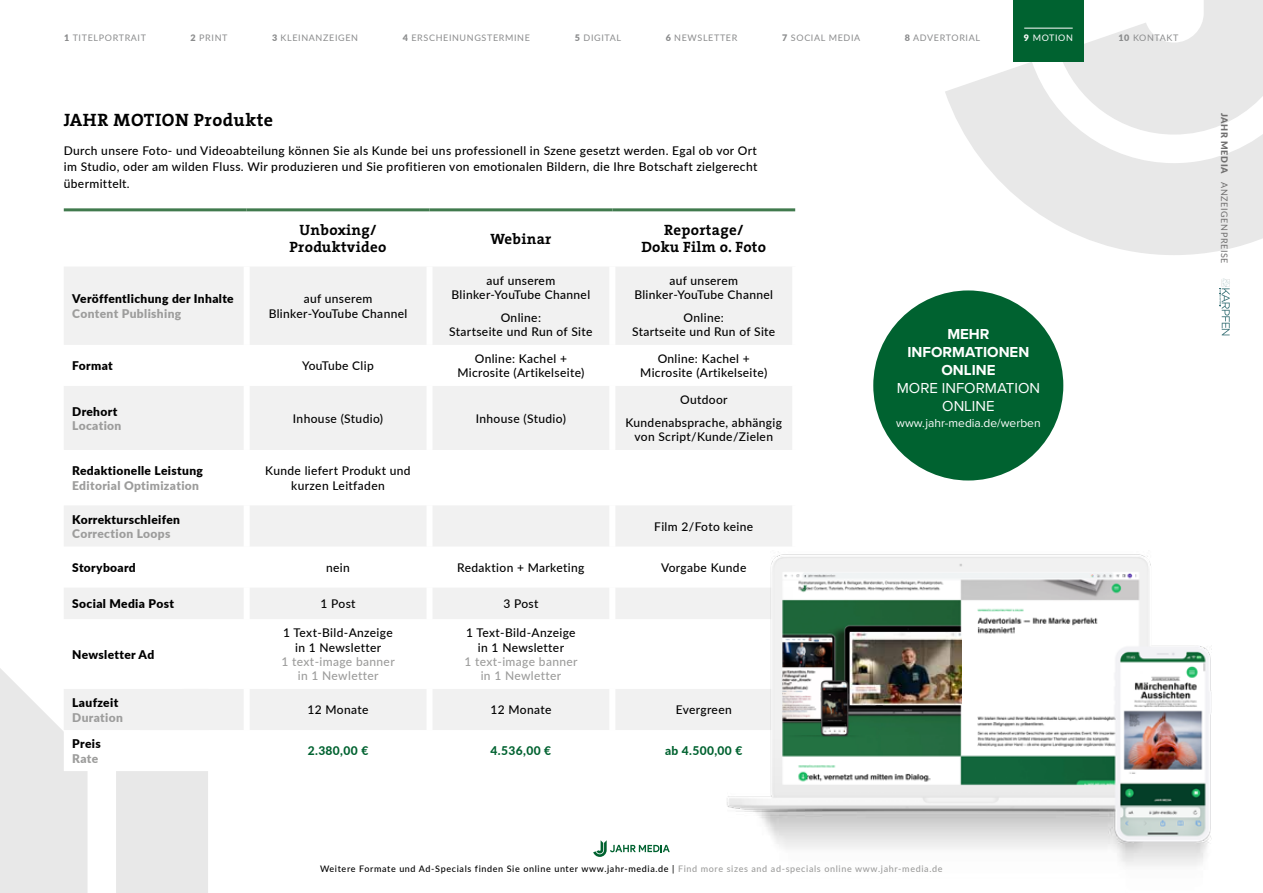
<style>
.page{position:relative;width:1263px;height:893px;background:#fff}
.page>*{position:absolute;margin:0;border:0;box-sizing:border-box;transform-origin:0 0}
.t1{font:700 18px "The Serif";letter-spacing:.03em;color:#000}
.t2{font:700 15px/17.4px "The Serif";letter-spacing:.02em;color:#000;text-align:center}
.t3{font:700 15px/18px "Proxima Nova";color:#fff;text-align:center}
.t4{font:15px/18px "Proxima Nova";color:#fff;text-align:center}
.t5{font:500 12px/14.4px "Lato";letter-spacing:.03em;color:#000;text-align:center}
.t6{font:900 12px "Lato";letter-spacing:.03em;color:#000}
.t7{font:900 12px "Lato";letter-spacing:.03em;color:#9d9d9c}
.t8{font:500 12px/14.4px "Lato";letter-spacing:.03em;color:#9d9d9c;text-align:center}
.t9{font:800 12px "Lato";letter-spacing:.03em;color:#006230}
.t10{font:12px "Proxima Nova";color:#fff}
.t11{font:500 9px "Lato";letter-spacing:.07em;color:#000}
.t12{font:9px "Lato";letter-spacing:.07em;color:#8b8c8d}
.t13{font:9px "Lato";letter-spacing:.07em;color:#706f6f}
.t14{font:9px "Lato";letter-spacing:.07em;color:#fff}
.s1{font-weight:900}
.s2{color:#9d9d9c}
</style>
<div class="page">
<svg style="left:945px;top:0;width:318px;height:255px;fill:#e8e8e8"></svg>
<svg style="left:0;top:668px;width:208px;height:225px;fill:#e8e8e8"></svg>
<svg style="left:1219px;top:278px;width:11px;height:57px"></svg>
<svg style="left:593px;top:840px;width:77px;height:17px"></svg>
<div style="left:1013px;top:0;width:71px;height:62px;background:#006230"></div>
<hr style="left:1024px;top:28px;width:49px;height:1px;background:#fff">
<svg style="left:64px;top:211px;width:731px;height:560px"></svg>
<svg style="left:64px;top:267px;width:728px;height:463px;fill:#f1f1f1"></svg>
<hr style="left:64px;top:208px;width:183px;height:3px;background:#407a4d">
<hr style="left:247px;top:208px;width:182px;height:3px;background:#407a4d">
<hr style="left:429px;top:208px;width:183px;height:3px;background:#407a4d">
<hr style="left:612px;top:208px;width:183px;height:3px;background:#407a4d">
<div style="left:244px;top:267px;width:6px;height:78px;background:#fff"></div>
<div style="left:244px;top:345px;width:6px;height:41px;background:#fff"></div>
<div style="left:244px;top:386px;width:6px;height:64px;background:#fff"></div>
<div style="left:244px;top:450px;width:6px;height:55px;background:#fff"></div>
<div style="left:244px;top:505px;width:6px;height:41px;background:#fff"></div>
<div style="left:244px;top:546px;width:6px;height:42px;background:#fff"></div>
<div style="left:244px;top:588px;width:6px;height:31px;background:#fff"></div>
<div style="left:244px;top:619px;width:6px;height:70px;background:#fff"></div>
<div style="left:244px;top:689px;width:6px;height:41px;background:#fff"></div>
<div style="left:244px;top:730px;width:6px;height:41px;background:#fff"></div>
<div style="left:426px;top:267px;width:6px;height:78px;background:#fff"></div>
<div style="left:426px;top:345px;width:6px;height:41px;background:#fff"></div>
<div style="left:426px;top:386px;width:6px;height:64px;background:#fff"></div>
<div style="left:426px;top:450px;width:6px;height:55px;background:#fff"></div>
<div style="left:426px;top:505px;width:6px;height:41px;background:#fff"></div>
<div style="left:426px;top:546px;width:6px;height:42px;background:#fff"></div>
<div style="left:426px;top:588px;width:6px;height:31px;background:#fff"></div>
<div style="left:426px;top:619px;width:6px;height:70px;background:#fff"></div>
<div style="left:426px;top:689px;width:6px;height:41px;background:#fff"></div>
<div style="left:426px;top:730px;width:6px;height:41px;background:#fff"></div>
<div style="left:792px;top:267px;width:6px;height:78px;background:#fff"></div>
<div style="left:792px;top:345px;width:6px;height:41px;background:#fff"></div>
<div style="left:792px;top:386px;width:6px;height:64px;background:#fff"></div>
<div style="left:792px;top:450px;width:6px;height:55px;background:#fff"></div>
<div style="left:792px;top:505px;width:6px;height:41px;background:#fff"></div>
<div style="left:609px;top:267px;width:6px;height:78px;background:#fff"></div>
<div style="left:609px;top:345px;width:6px;height:41px;background:#fff"></div>
<div style="left:609px;top:386px;width:6px;height:64px;background:#fff"></div>
<div style="left:609px;top:450px;width:6px;height:55px;background:#fff"></div>
<div style="left:609px;top:505px;width:6px;height:41px;background:#fff"></div>
<div style="left:609px;top:546px;width:6px;height:42px;background:#fff"></div>
<div style="left:609px;top:588px;width:6px;height:31px;background:#fff"></div>
<div style="left:609px;top:619px;width:6px;height:70px;background:#fff"></div>
<div style="left:609px;top:689px;width:6px;height:41px;background:#fff"></div>
<div style="left:609px;top:730px;width:6px;height:41px;background:#fff"></div>
<div style="left:873px;top:290px;width:190px;height:190px;background:#006230;border-radius:50%"></div>
<img style="left:702px;top:534px;width:510px;height:332px">
<img style="left:850px;top:632px;width:111px;height:73px">
<p class="t12" style="left:64px;top:32px;width:83px"><span class="s1">1</span> TITELPORTRAIT</p>
<p class="t14" style="left:1024px;top:32px;width:51px"><span class="s1">9</span> MOTION</p>
<p class="t12" style="left:191px;top:32px;width:38px"><span class="s1">2</span> PRINT</p>
<p class="t12" style="left:272px;top:32px;width:88px"><span class="s1">3</span> KLEINANZEIGEN</p>
<p class="t12" style="left:403px;top:32px;width:129px"><span class="s1">4</span> ERSCHEINUNGSTERMINE</p>
<p class="t12" style="left:575px;top:32px;width:48px"><span class="s1">5</span> DIGITAL</p>
<p class="t12" style="left:666px;top:32px;width:73px"><span class="s1">6</span> NEWSLETTER</p>
<p class="t12" style="left:782px;top:32px;width:80px"><span class="s1">7</span> SOCIAL MEDIA</p>
<p class="t12" style="left:905px;top:32px;width:77px"><span class="s1">8</span> ADVERTORIAL</p>
<p class="t12" style="left:1118px;top:32px;width:62px"><span class="s1">10</span> KONTAKT</p>
<h1 class="t1" style="left:64px;top:105px;width:211px">JAHR MOTION Produkte</h1>
<p class="t5" style="left:64px;top:142px;width:695px;line-height:16.5px;text-align:justify">Durch unsere Foto- und Videoabteilung können Sie als Kunde bei uns professionell in Szene gesetzt werden. Egal ob vor Ort im Studio, oder am wilden Fluss. Wir produzieren und Sie profitieren von emotionalen Bildern, die Ihre Botschaft zielgerecht übermittelt.</p>
<p class="t6" style="left:72px;top:290px;width:163px">Veröffentlichung der Inhalte</p>
<p class="t7" style="left:72px;top:304px;width:111px">Content Publishing</p>
<p class="t2" style="left:290px;top:221px;width:99px">Unboxing/<br>Produktvideo</p>
<p class="t2" style="left:490px;top:229px;width:63px">Webinar</p>
<p class="t2" style="left:641px;top:221px;width:126px">Reportage/<br>Doku Film o. Foto</p>
<p class="t5" style="left:269px;top:291px;width:140px">auf unserem<br>Blinker-YouTube Channel</p>
<p class="t5" style="left:451px;top:273px;width:140px">auf unserem<br>Blinker-YouTube Channel</p>
<p class="t5" style="left:449px;top:310px;width:145px">Online:<br>Startseite und Run of Site</p>
<p class="t5" style="left:634px;top:273px;width:140px">auf unserem<br>Blinker-YouTube Channel</p>
<p class="t5" style="left:632px;top:310px;width:145px">Online:<br>Startseite und Run of Site</p>
<p class="t6" style="left:72px;top:357px;width:42px">Format</p>
<p class="t5" style="left:302px;top:358px;width:73px">YouTube Clip</p>
<p class="t5" style="left:457px;top:351px;width:129px">Online: Kachel +<br>Microsite (Artikelseite)</p>
<p class="t5" style="left:640px;top:351px;width:129px">Online: Kachel +<br>Microsite (Artikelseite)</p>
<p class="t6" style="left:72px;top:402px;width:47px">Drehort</p>
<p class="t7" style="left:72px;top:417px;width:51px">Location</p>
<p class="t5" style="left:625px;top:388px;width:158px;line-height:23px">Outdoor<br>Kundenabsprache, abhängig</p>
<p class="t5" style="left:634px;top:429px;width:140px">von Script/Kunde/Zielen</p>
<p class="t5" style="left:293px;top:411px;width:92px">Inhouse (Studio)</p>
<p class="t5" style="left:476px;top:411px;width:92px">Inhouse (Studio)</p>
<p class="t6" style="left:72px;top:462px;width:132px">Redaktionelle Leistung</p>
<p class="t7" style="left:72px;top:476px;width:128px">Editorial Optimization</p>
<p class="t6" style="left:72px;top:510px;width:109px">Korrekturschleifen</p>
<p class="t7" style="left:72px;top:525px;width:100px">Correction Loops</p>
<p class="t5" style="left:265px;top:463px;width:147px">Kunde liefert Produkt und kurzen Leitfaden</p>
<p class="t5" style="left:654px;top:519px;width:100px">Film 2/Foto keine</p>
<p class="t6" style="left:72px;top:558px;width:65px">Storyboard</p>
<p class="t5" style="left:326px;top:560px;width:25px">nein</p>
<p class="t5" style="left:457px;top:560px;width:129px">Redaktion + Marketing</p>
<p class="t5" style="left:661px;top:560px;width:87px">Vorgabe Kunde</p>
<p class="t6" style="left:72px;top:595px;width:103px">Social Media Post</p>
<p class="t5" style="left:320px;top:596px;width:37px">1 Post</p>
<p class="t5" style="left:503px;top:596px;width:37px">3 Post</p>
<p class="t6" style="left:72px;top:645px;width:84px">Newsletter Ad</p>
<p class="t6" style="left:72px;top:694px;width:48px">Laufzeit</p>
<p class="t7" style="left:72px;top:708px;width:52px">Duration</p>
<p class="t6" style="left:72px;top:735px;width:30px">Preis</p>
<p class="t7" style="left:72px;top:749px;width:27px">Rate</p>
<p class="t5" style="left:283px;top:625px;width:111px">1 Text-Bild-Anzeige in 1 Newsletter</p>
<p class="t8" style="left:282px;top:654px;width:115px">1 text-image banner in 1 Newletter</p>
<p class="t5" style="left:466px;top:625px;width:111px">1 Text-Bild-Anzeige in 1 Newsletter</p>
<p class="t8" style="left:464px;top:654px;width:115px">1 text-image banner in 1 Newletter</p>
<p class="t5" style="left:308px;top:702px;width:62px">12 Monate</p>
<p class="t5" style="left:490px;top:702px;width:62px">12 Monate</p>
<p class="t5" style="left:676px;top:702px;width:58px">Evergreen</p>
<p class="t9" style="left:308px;top:742px;width:62px">2.380,00 €</p>
<p class="t9" style="left:491px;top:742px;width:62px">4.536,00 €</p>
<p class="t9" style="left:665px;top:742px;width:79px">ab 4.500,00 €</p>
<p class="t3" style="left:907px;top:325px;width:123px">MEHR<br>INFORMATIONEN<br>ONLINE</p>
<p class="t4" style="left:897px;top:379px;width:145px">MORE INFORMATION<br>ONLINE</p>
<p class="t10" style="left:896px;top:414px;width:146px">www.jahr-media.de/werben</p>
<p class="t11" style="left:320px;top:862px;width:624px">Weitere Formate und Ad-Specials finden Sie online unter www.jahr-media.de | <span class="s2">Find more sizes and ad-specials online www.jahr-media.de</span></p>
<p class="t13" style="left:1231px;top:113px;width:152px;rotate:90deg"><span class="s1">JAHR MEDIA</span> ANZEIGENPREISE</p>
</div>
